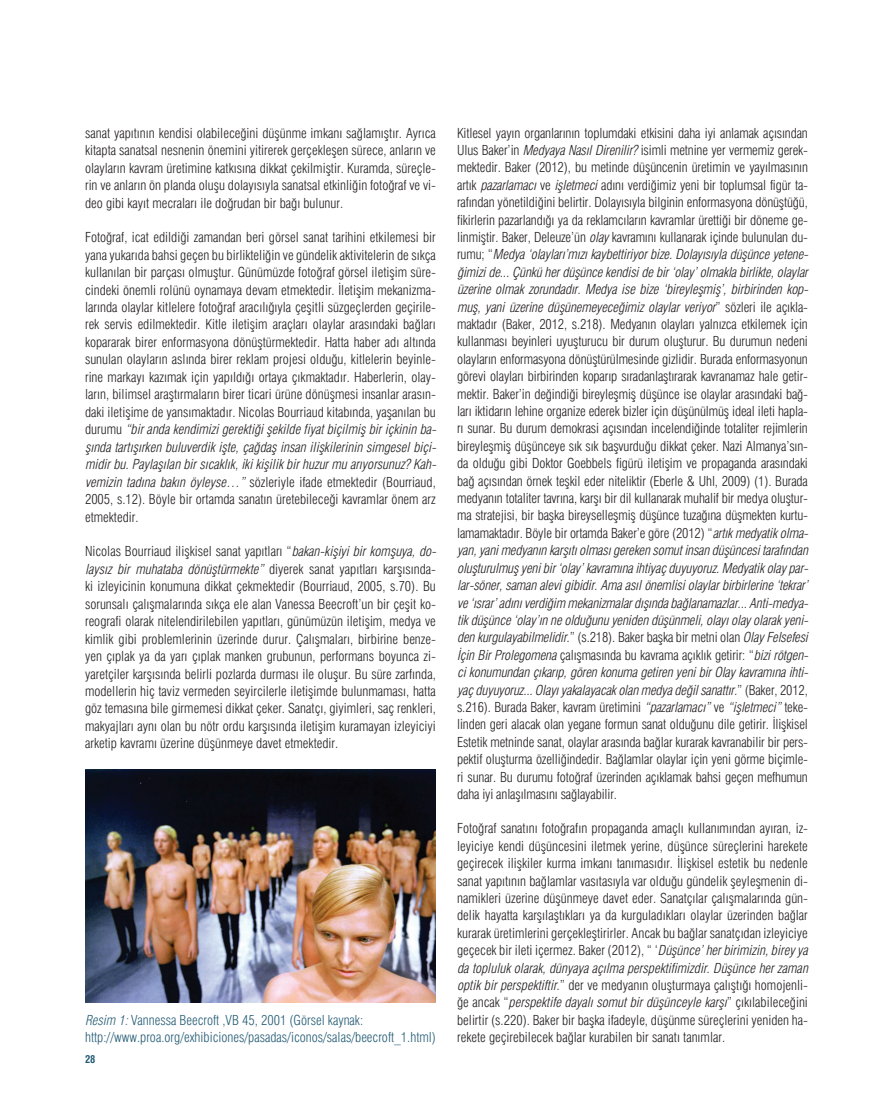
<style>
.page{position:relative;width:893px;height:1106px;background:#fff}
.page>*{position:absolute;margin:0;border:0;box-sizing:border-box;transform-origin:0 0}
.t1{font:13.5px/17.4px "Swiss Light Cond";color:#231f20}
.t2{font:13.5px/17.4px "Swiss Light Cond";color:#255d75}
.t3{font:700 condensed 10.5px "Swiss";color:#255d75}
.s1{font-style:italic}
</style>
<div class="page">
<img style="left:85px;top:769px;width:351px;height:234px">
<p class="t1" style="left:85px;top:124px;width:352px;text-align:justify">sanat yapıtının kendisi olabileceğini düşünme imkanı sağlamıştır. Ayrıca kitapta sanatsal nesnenin önemini yitirerek gerçekleşen sürece, anların ve olayların kavram üretimine katkısına dikkat çekilmiştir. Kuramda, süreçle&shy;rin ve anların ön planda oluşu dolayısıyla sanatsal etkinliğin fotoğraf ve vi&shy;deo gibi kayıt mecraları ile doğrudan bir bağı bulunur.</p>
<p class="t1" style="left:85px;top:228px;width:356px">Fotoğraf, icat edildiği zamandan beri görsel sanat tarihini etkilemesi bir yana yukarıda bahsi geçen bu birlikteliğin ve gündelik aktivitelerin de sıkça kullanılan bir parçası olmuştur. Günümüzde fotoğraf görsel iletişim süre&shy;cindeki önemli rolünü oynamaya devam etmektedir. İletişim mekanizma&shy;larında olaylar kitlelere fotoğraf aracılığıyla çeşitli süzgeçlerden geçirile&shy;rek servis edilmektedir. Kitle iletişim araçları olaylar arasındaki bağları kopararak birer enformasyona dönüştürmektedir. Hatta haber adı altında sunulan olayların aslında birer reklam projesi olduğu, kitlelerin beyinle&shy;rine markayı kazımak için yapıldığı ortaya çıkmaktadır. Haberlerin, olay&shy;ların, bilimsel araştırmaların birer ticari ürüne dönüşmesi insanlar arasın&shy;daki iletişime de yansımaktadır. Nicolas Bourriaud kitabında, yaşanılan bu d u r u m u <span class="s1">“birandakendimizigerektiğişekildefiyatbiçilmişbiriçkininba&shy;şındatartışırkenbuluverdikişte,çağdaşinsanilişkilerininsimgeselbiçi&shy;midirbu.Paylaşılanbirsıcaklık,ikikişilikbirhuzurmuarıyorsunuz?Kah&shy;vemizin tadına bakın öyleyse…”</span> sözleriyle ifade etmektedir (Bourriaud, 2005, s.12). Böyle bir ortamda sanatın üretebileceği kavramlar önem arz etmektedir.</p>
<p class="t1" style="left:85px;top:542px;width:356px">Nicolas Bourriaud ilişkisel sanat yapıtları “<span class="s1">bakan-kişiyibirkomşuya,do&shy;laysız bir muhataba dönüştürmekte”</span> diyerek sanat yapıtları karşısında&shy;ki izleyicinin konumuna dikkat çekmektedir (Bourriaud, 2005, s.70). Bu sorunsalı çalışmalarında sıkça ele alan Vanessa Beecroft’un bir çeşit ko&shy;reografi olarak nitelendirilebilen yapıtları, günümüzün iletişim, medya ve kimlik gibi problemlerinin üzerinde durur. Çalışmaları, birbirine benze&shy;yen çıplak ya da yarı çıplak manken grubunun, performans boyunca zi&shy;yaretçiler karşısında belirli pozlarda durması ile oluşur. Bu süre zarfında, modellerin hiç taviz vermeden seyircilerle iletişimde bulunmaması, hatta göz temasına bile girmemesi dikkat çeker. Sanatçı, giyimleri, saç renkleri, makyajları aynı olan bu nötr ordu karşısında iletişim kuramayan izleyiciyi arketip kavramı üzerine düşünmeye davet etmektedir.</p>
<p class="t2" style="left:85px;top:1011px;width:353px"><span class="s1">Resim 1:</span>Vannessa Beecroft ,VB 45, 2001 (Görsel kaynak: http://www.proa.org/exhibiciones/pasadas/iconos/salas/beecroft_1.html)</p>
<p class="t3" style="left:85px;top:1052px;width:12px">28</p>
<p class="t1" style="left:457px;top:124px;width:356px">Kitlesel yayın organlarının toplumdaki etkisini daha iyi anlamak açısından Ulus Baker’in <span class="s1">MedyayaNasılDirenilir?</span>isimli metnine yer vermemiz gerek&shy;mektedir. Baker (2012), bu metinde düşüncenin üretimin ve yayılmasının artık <span class="s1">pazarlamacı</span>ve <span class="s1">işletmeci</span>adını verdiğimiz yeni bir toplumsal figür ta&shy;rafından yönetildiğini belirtir. Dolayısıyla bilginin enformasyona dönüştüğü, fikirlerin pazarlandığı ya da reklamcıların kavramlar ürettiği bir döneme ge&shy;linmiştir. Baker, Deleuze’ün <span class="s1">olay</span>kavramını kullanarak içinde bulunulan du&shy;r u m u ; “ <span class="s1">Medya‘olayları’mızıkaybettiriyorbize.Dolayısıyladüşünceyetene&shy;ğimizide...Çünküherdüşüncekendisidebir‘olay’olmaklabirlikte,olaylar üzerine olmak zorundadır. Medya ise bize ‘bireyleşmiş’, birbirinden kop&shy;muş, yani üzerine düşünemeyeceğimiz olaylar veriyor</span>” s ö z l e r i i l e a ç ı k l a - maktadır (Baker, 2012, s.218). Medyanın olayları yalnızca etkilemek için kullanması beyinleri uyuşturucu bir durum oluşturur. Bu durumun nedeni olayların enformasyona dönüştürülmesinde gizlidir. Burada enformasyonun görevi olayları birbirinden koparıp sıradanlaştırarak kavranamaz hale getir&shy;mektir. Baker’in değindiği bireyleşmiş düşünce ise olaylar arasındaki bağ&shy;ları iktidarın lehine organize ederek bizler için düşünülmüş ideal ileti hapla&shy;rı sunar. Bu durum demokrasi açısından incelendiğinde totaliter rejimlerin bireyleşmiş düşünceye sık sık başvurduğu dikkat çeker. Nazi Almanya’sın&shy;da olduğu gibi Doktor Goebbels figürü iletişim ve propaganda arasındaki bağ açısından örnek teşkil eder niteliktir (Eberle &amp; Uhl, 2009) (1). Burada medyanın totaliter tavrına, karşı bir dil kullanarak muhalif bir medya oluştur&shy;ma stratejisi, bir başka bireyselleşmiş düşünce tuzağına düşmekten kurtu&shy;lamamaktadır. Böyle bir ortamda Baker’e göre (2012) “<span class="s1">artıkmedyatikolma&shy;yan,yanimedyanınkarşıtıolmasıgerekensomutinsandüşüncesitarafından oluşturulmuşyenibir‘olay’kavramınaihtiyaçduyuyoruz.Medyatikolaypar&shy;lar-söner,samanalevigibidir.Amaasılönemlisiolaylarbirbirlerine‘tekrar’ ve‘ısrar’adınıverdiğim mekanizmalardışındabağlanamazlar...Anti-medya&shy;tikdüşünce‘olay’ınneolduğunuyenidendüşünmeli,olayıolayolarakyeni&shy;denkurgulayabilmelidir.</span>” ( s . 2 1 8 ) . B a k e r b a ş ka b i r m e t n i o l a n <span class="s1">OlayFelsefesi İçinBirProlegomena</span>çalışmasında bu kavrama açıklık getirir: “<span class="s1">bizirötgen&shy;cikonumundançıkarıp,görenkonumagetirenyenibirOlaykavramınaihti&shy;yaçduyuyoruz...Olayıyakalayacakolanmedyadeğilsanattır.</span>” ( B a k e r , 2 0 1 2 , s.216). Burada Baker, kavram üretimini <span class="s1">“pazarlamacı”</span>ve <span class="s1">“işletmeci”</span>teke&shy;linden geri alacak olan yegane formun sanat olduğunu dile getirir. İlişkisel Estetik metninde sanat, olaylar arasında bağlar kurarak kavranabilir bir pers&shy;pektif oluşturma özelliğindedir. Bağlamlar olaylar için yeni görme biçimle&shy;ri sunar. Bu durumu fotoğraf üzerinden açıklamak bahsi geçen mefhumun daha iyi anlaşılmasını sağlayabilir.</p>
<p class="t1" style="left:457px;top:819px;width:356px">Fotoğraf sanatını fotoğrafın propaganda amaçlı kullanımından ayıran, iz&shy;leyiciye kendi düşüncesini iletmek yerine, düşünce süreçlerini harekete geçirecek ilişkiler kurma imkanı tanımasıdır. İlişkisel estetik bu nedenle sanat yapıtının bağlamlar vasıtasıyla var olduğu gündelik şeyleşmenin di&shy;namikleri üzerine düşünmeye davet eder. Sanatçılar çalışmalarında gün&shy;delik hayatta karşılaştıkları ya da kurguladıkları olaylar üzerinden bağlar kurarak üretimlerini gerçekleştirirler. Ancak bu bağlar sanatçıdan izleyiciye geçecek bir ileti içermez. Baker (2012), “ ‘<span class="s1">Düşünce’herbirimizin,bireyya datoplulukolarak,dünyayaaçılmaperspektifimizdir.Düşünceherzaman optikbirperspektiftir.</span>” der ve medyanın oluşturmaya çalıştığı homojenli&shy;ğ e a n c a k “ <span class="s1">perspektifedayalısomutbirdüşünceylekarşı</span>” ç ı k ı l a b i l e c e ğ i n i belirtir (s.220). Baker bir başka ifadeyle, düşünme süreçlerini yeniden ha&shy;rekete geçirebilecek bağlar kurabilen bir sanatı tanımlar.</p>
</div>
